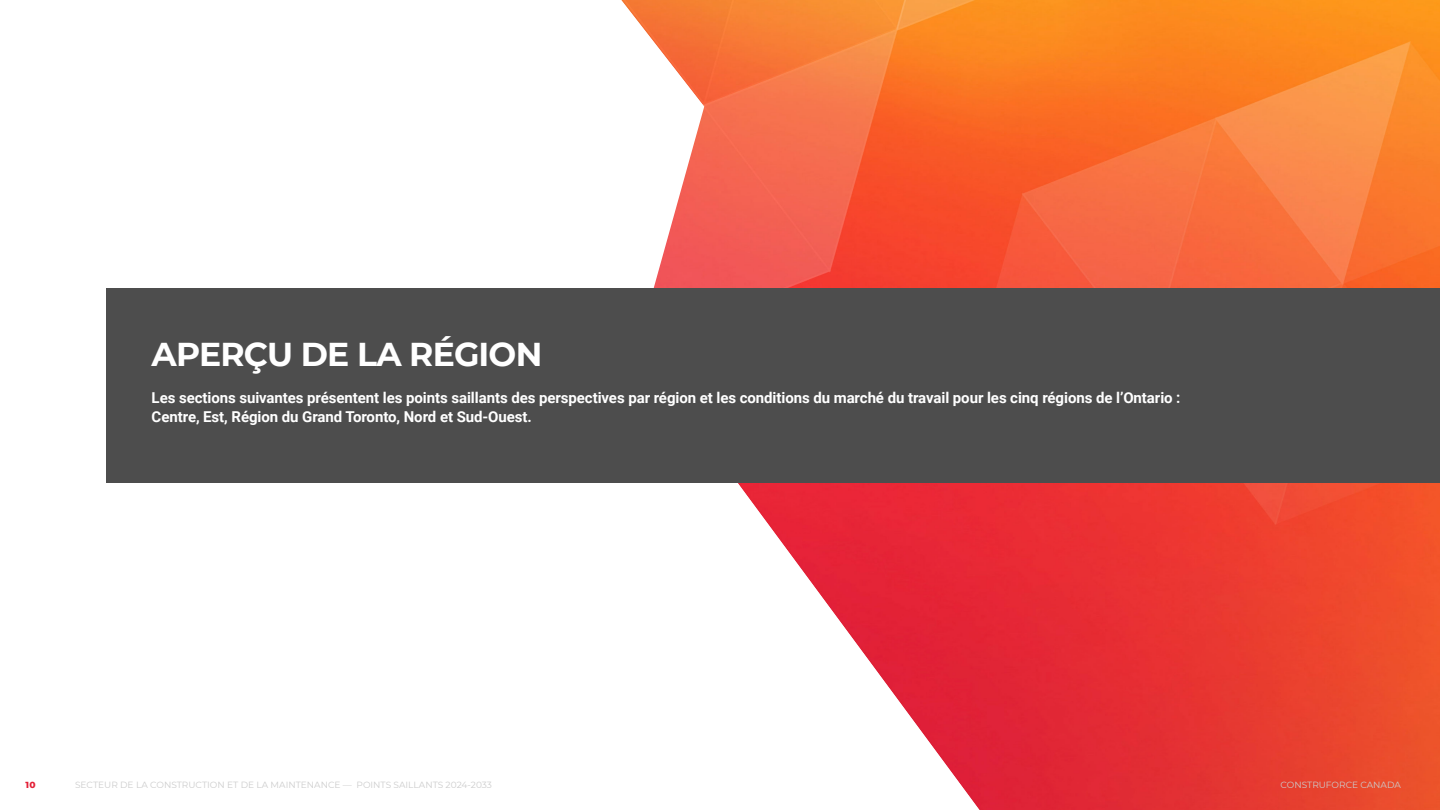
<style>
.page{position:relative;width:1440px;height:810px;background:#fff}
.page>*{position:absolute;margin:0;border:0;box-sizing:border-box;transform-origin:0 0}
.t1{font:700 33px "Montserrat";letter-spacing:-.025em;color:#fff}
.t2{font:700 15px/19.5px "Roboto";letter-spacing:-.005em;color:#fff}
.t3{font:9px "Montserrat";color:#ccc}
.t4{font:800 9px "Montserrat";color:#e32138}
</style>
<div class="page">
<img style="left:990px;top:0;width:450px;height:810px">
<svg style="left:621px;top:0;width:369px;height:810px"></svg>
<div style="left:106px;top:288px;width:1334px;height:195px;background:#4d4d4d"></div>
<p class="t1" style="left:152px;top:330px;width:392px">APERÇU DE LA RÉGION</p>
<p class="t2" style="left:152px;top:387px;width:1030px">Les sections suivantes présentent les points saillants des perspectives par région et les conditions du marché du travail pour les cinq régions de l’Ontario :<br>Centre, Est, Région du Grand Toronto, Nord et Sud-Ouest.</p>
<p class="t4" style="left:25px;top:778px;width:12px">10</p>
<p class="t3" style="left:75px;top:779px;width:418px">SECTEUR DE LA CONSTRUCTION ET DE LA MAINTENANCE — POINTS SAILLANTS 2024-2033</p>
<p class="t3" style="left:1280px;top:779px;width:122px">CONSTRUFORCE CANADA</p>
</div>
